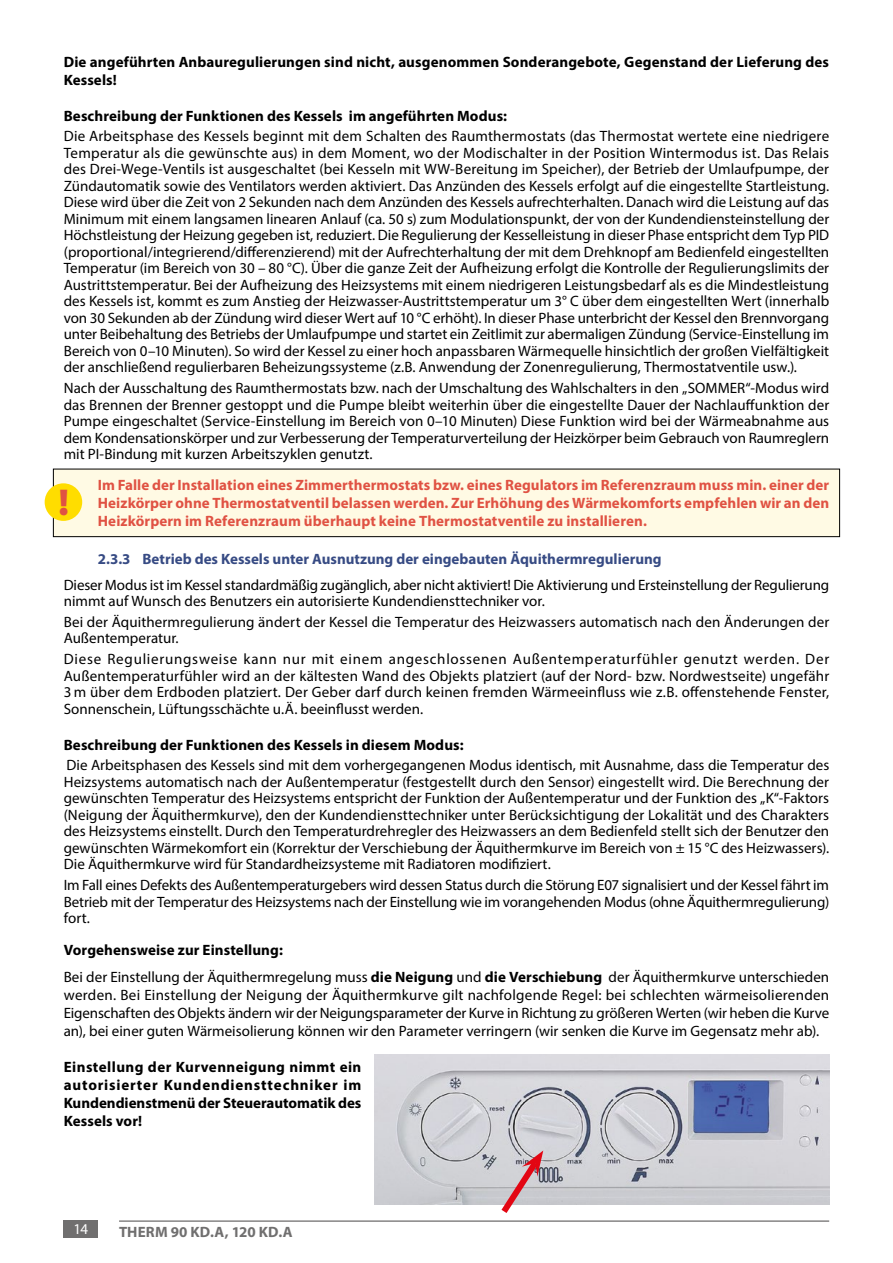
<style>
.page{position:relative;width:893px;height:1263px;background:#fff}
.page>*{position:absolute;margin:0;border:0;box-sizing:border-box;transform-origin:0 0}
.t1{font:900 37.5px "Myriad Pro";color:#e05243}
.t2{font:15px/16.5px "Myriad Pro";color:#000;text-align:justify}
.t3{font:700 15px/18px "Myriad Pro";letter-spacing:.005em;color:#000}
.t4{font:700 15px/18px "Myriad Pro";letter-spacing:.005em;color:#e05243;text-align:justify}
.t5{font:700 15px "Myriad Pro";color:#374b84}
.t6{font:700 15px "Myriad Pro";letter-spacing:.01em;color:#706f6f}
.t7{font:15px "Myriad Pro";color:#fff}
.s1{font-weight:700}
</style>
<div class="page">
<div style="left:64px;top:1220px;width:34px;height:17px;background:#706f6f"></div>
<hr style="left:119px;top:1220px;width:710px;height:2px;background:#706f6f">
<div style="left:53px;top:469px;width:787px;height:68px;background:#fffae4"></div>
<div style="left:53px;top:469px;width:787px;height:68px;border:1px solid #000"></div>
<div style="left:45px;top:483px;width:37px;height:38px;background:#fd0;border-radius:50%"></div>
<img style="left:374px;top:1054px;width:455px;height:150px">
<svg style="left:496px;top:1150px;width:48px;height:63px;background:#d1b0b5"></svg>
<p class="t3" style="left:64px;top:52px;width:767px">Die angeführten Anbauregulierungen sind nicht, ausgenommen Sonderangebote, Gegenstand der Lieferung des<br>Kessels!</p>
<p class="t3" style="left:64px;top:106px;width:445px">Beschreibung der Funktionen des Kessels im angeführten Modus:</p>
<p class="t2" style="left:64px;top:128px;width:767px">Die Arbeitsphase des Kessels beginnt mit dem Schalten des Raumthermostats (das Thermostat wertete eine niedrigere Temperatur als die gewünschte aus) in dem Moment, wo der Modischalter in der Position Wintermodus ist. Das Relais des Drei-Wege-Ventils ist ausgeschaltet (bei Kesseln mit WW-Bereitung im Speicher), der Betrieb der Umlaufpumpe, der Zündautomatik sowie des Ventilators werden aktiviert. Das Anzünden des Kessels erfolgt auf die eingestellte Startleistung.<br>Diese wird über die Zeit von 2 Sekunden nach dem Anzünden des Kessels aufrechterhalten. Danach wird die Leistung auf das Minimum mit einem langsamen linearen Anlauf (ca. 50 s) zum Modulationspunkt, der von der Kundendiensteinstellung der Höchstleistung der Heizung gegeben ist, reduziert. Die Regulierung der Kesselleistung in dieser Phase entspricht dem Typ PID (proportional/integrierend/differenzierend) mit der Aufrechterhaltung der mit dem Drehknopf am Bedienfeld eingestellten Temperatur (im Bereich von 30 – 80 °C). Über die ganze Zeit der Aufheizung erfolgt die Kontrolle der Regulierungslimits der Austrittstemperatur. Bei der Aufheizung des Heizsystems mit einem niedrigeren Leistungsbedarf als es die Mindestleistung des Kessels ist, kommt es zum Anstieg der Heizwasser-Austrittstemperatur um 3° C über dem eingestellten Wert (innerhalb von 30 Sekunden ab der Zündung wird dieser Wert auf 10 °C erhöht). In dieser Phase unterbricht der Kessel den Brennvorgang unter Beibehaltung des Betriebs der Umlaufpumpe und startet ein Zeitlimit zur abermaligen Zündung (Service-Einstellung im Bereich von 0–10 Minuten). So wird der Kessel zu einer hoch anpassbaren Wärmequelle hinsichtlich der großen Vielfältigkeit der anschließend regulierbaren Beheizungssysteme (z.B. Anwendung der Zonenregulierung, Thermostatventile usw.).</p>
<p class="t2" style="left:64px;top:380px;width:767px">Nach der Ausschaltung des Raumthermostats bzw. nach der Umschaltung des Wahlschalters in den „SOMMER“-Modus wird das Brennen der Brenner gestoppt und die Pumpe bleibt weiterhin über die eingestellte Dauer der Nachlauffunktion der Pumpe eingeschaltet (Service-Einstellung im Bereich von 0–10 Minuten) Diese Funktion wird bei der Wärmeabnahme aus dem Kondensationskörper und zur Verbesserung der Temperaturverteilung der Heizkörper beim Gebrauch von Raumreglern mit PI-Bindung mit kurzen Arbeitszyklen genutzt.</p>
<p class="t4" style="left:98px;top:476px;width:733px">Im Falle der Installation eines Zimmerthermostats bzw. eines Regulators im Referenzraum muss min. einer der Heizkörper ohne Thermostatventil belassen werden. Zur Erhöhung des Wärmekomforts empfehlen wir an den Heizkörpern im Referenzraum überhaupt keine Thermostatventile zu installieren.</p>
<p class="t5" style="left:98px;top:549px;width:565px">2.3.3 Betrieb des Kessels unter Ausnutzung der eingebauten Äquithermregulierung</p>
<p class="t2" style="left:64px;top:576px;width:767px">Dieser Modus ist im Kessel standardmäßig zugänglich, aber nicht aktiviert! Die Aktivierung und Ersteinstellung der Regulierung nimmt auf Wunsch des Benutzers ein autorisierte Kundendiensttechniker vor.</p>
<p class="t2" style="left:64px;top:613px;width:767px">Bei der Äquithermregulierung ändert der Kessel die Temperatur des Heizwassers automatisch nach den Änderungen der<br>Außentemperatur.</p>
<p class="t2" style="left:64px;top:650px;width:767px">Diese Regulierungsweise kann nur mit einem angeschlossenen Außentemperaturfühler genutzt werden. Der Außentemperaturfühler wird an der kältesten Wand des Objekts platziert (auf der Nord- bzw. Nordwestseite) ungefähr 3 m über dem Erdboden platziert. Der Geber darf durch keinen fremden Wärmeeinfluss wie z.B. offenstehende Fenster, Sonnenschein, Lüftungsschächte u.Ä. beeinflusst werden.</p>
<p class="t3" style="left:64px;top:735px;width:401px">Beschreibung der Funktionen des Kessels in diesem Modus:</p>
<p class="t2" style="left:64px;top:757px;width:767px">Die Arbeitsphasen des Kessels sind mit dem vorhergegangenen Modus identisch, mit Ausnahme, dass die Temperatur des Heizsystems automatisch nach der Außentemperatur (festgestellt durch den Sensor) eingestellt wird. Die Berechnung der gewünschten Temperatur des Heizsystems entspricht der Funktion der Außentemperatur und der Funktion des „K“-Faktors (Neigung der Äquithermkurve), den der Kundendiensttechniker unter Berücksichtigung der Lokalität und des Charakters des Heizsystems einstellt. Durch den Temperaturdrehregler des Heizwassers an dem Bedienfeld stellt sich der Benutzer den gewünschten Wärmekomfort ein (Korrektur der Verschiebung der Äquithermkurve im Bereich von ± 15 °C des Heizwassers).<br>Die Äquithermkurve wird für Standardheizsysteme mit Radiatoren modifiziert.</p>
<p class="t2" style="left:64px;top:876px;width:767px">Im Fall eines Defekts des Außentemperaturgebers wird dessen Status durch die Störung E07 signalisiert und der Kessel fährt im Betrieb mit der Temperatur des Heizsystems nach der Einstellung wie im vorangehenden Modus (ohne Äquithermregulierung) fort.</p>
<p class="t2" style="left:64px;top:936px;width:767px;line-height:27px"><span class="s1">Vorgehensweise zur Einstellung:<br></span>Bei der Einstellung der Äquithermregelung muss <span class="s1">die Neigung</span> und <span class="s1">die Verschiebung</span> der Äquithermkurve unterschieden</p>
<p class="t2" style="left:64px;top:986px;width:767px;line-height:18px">werden. Bei Einstellung der Neigung der Äquithermkurve gilt nachfolgende Regel: bei schlechten wärmeisolierenden Eigenschaften des Objekts ändern wir der Neigungsparameter der Kurve in Richtung zu größeren Werten (wir heben die Kurve an), bei einer guten Wärmeisolierung können wir den Parameter verringern (wir senken die Kurve im Gegensatz mehr ab).</p>
<p class="t3" style="left:64px;top:1058px;width:299px;text-align:justify">Einstellung der Kurvenneigung nimmt ein autorisierter Kundendiensttechniker im Kundendienstmenü der Steuerautomatik des Kessels vor!</p>
<h1 class="t1" style="left:58px;top:477px;width:12px">!</h1>
<p class="t7" style="left:74px;top:1220px;width:16px">14</p>
<p class="t6" style="left:119px;top:1222px;width:175px">THERM 90 KD.A, 120 KD.A</p>
</div>
